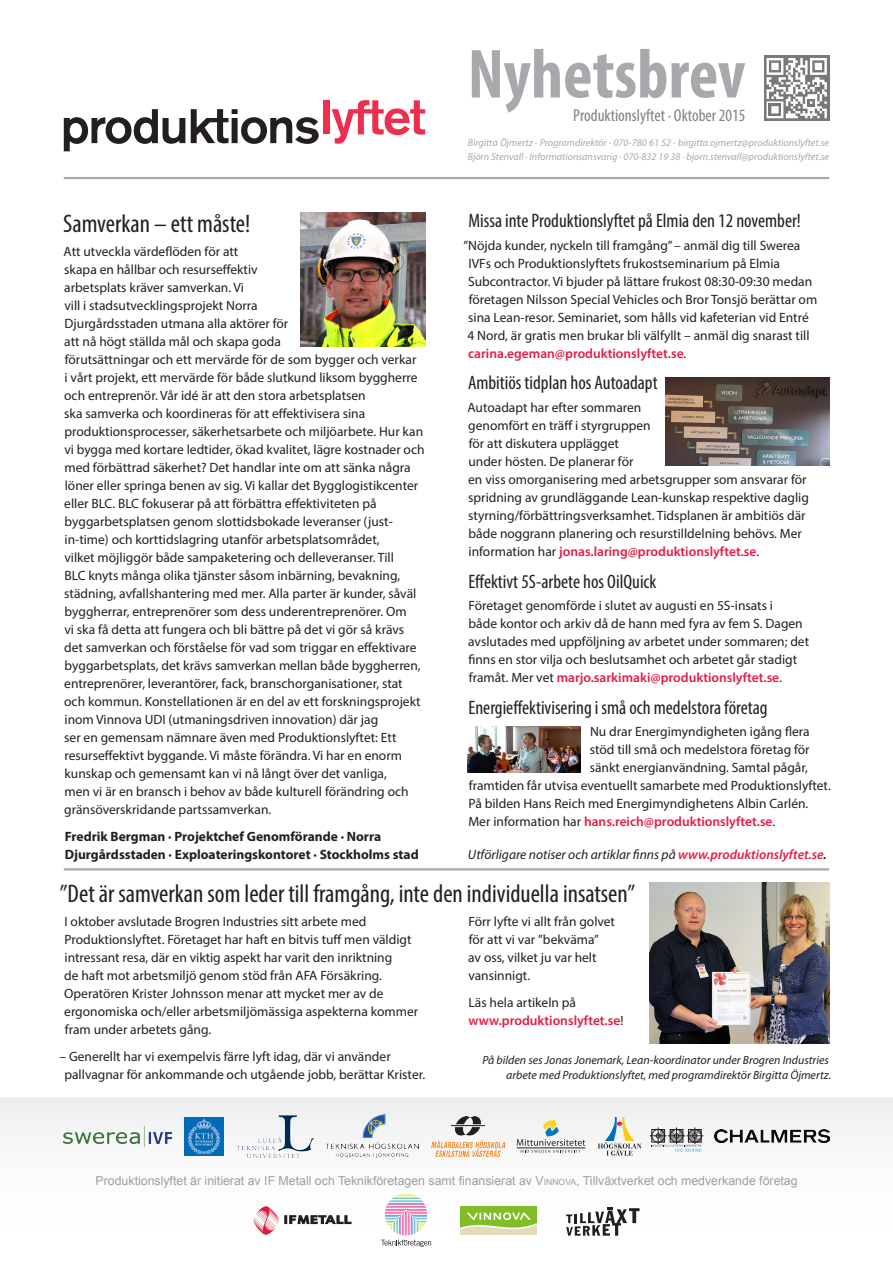
<style>
.page{position:relative;width:893px;height:1263px;background:#fff}
.page>*{position:absolute;margin:0;border:0;box-sizing:border-box;transform-origin:0 0}
.Nyhetsbrev{font:700 condensed 70.2px "Myriad Pro";color:#a8a9ad}
.t1{font:condensed 25.5px "Myriad Pro";color:#231f20}
.t2{font:condensed 19.5px "Myriad Pro";color:#231f20}
.Nyhetsbrev_underrubr{font:condensed 17.25px "Myriad Pro";color:#808285}
.Brödtext{font:13.5px/18px "Myriad Pro";color:#231f20}
.t3{font:700 13.5px/18px "Myriad Pro";color:#231f20}
.t4{font:600 13.5px/18px "Myriad Pro";color:#e41c44}
.Brödtext-2{font:italic 13.5px "Myriad Pro";color:#231f20}
.Brödtext-3{font:12.3px "Arial";color:#9d9fa2}
.t5{font:italic 11.85px/14.2px "Myriad Pro";color:#231f20;text-align:right}
.Brödtext-4{font:italic 10.2px "Myriad Pro";color:#a8a9ad}
.s1{font-weight:600;color:#e41c44}
.s2{font-weight:400;color:#231f20}
.s3{font-weight:600}
.s4{font-size:12px}
.s5{font-style:inherit}
.s6{font-size:8.7px}
</style>
<div class="page">
<svg style="left:64px;top:109px;width:121px;height:42px"></svg>
<svg style="left:191px;top:109px;width:128px;height:35px"></svg>
<div style="left:323px;top:100px;width:6px;height:34px;background:#ee2e4e"></div>
<svg style="left:332px;top:100px;width:93px;height:44px"></svg>
<div style="left:764px;top:56px;width:65px;height:65px;background:#787878"></div>
<svg style="left:766px;top:58px;width:61px;height:60px"></svg>
<div style="left:0;top:1097px;width:893px;height:166px;background:linear-gradient(to right,#fafafa,#fafafa)"></div>
<svg style="left:598px;top:1117px;width:44px;height:39px"></svg>
<svg style="left:517px;top:1120px;width:68px;height:33px"></svg>
<img style="left:64px;top:1126px;width:107px;height:20px">
<img style="left:185px;top:1117px;width:38px;height:39px">
<img style="left:237px;top:1115px;width:77px;height:42px">
<img style="left:325px;top:1115px;width:94px;height:43px">
<img style="left:431px;top:1116px;width:73px;height:40px">
<img style="left:714px;top:1130px;width:115px;height:13px">
<svg style="left:566px;top:1207px;width:73px;height:29px"></svg>
<img style="left:460px;top:1206px;width:77px;height:28px">
<svg style="left:253px;top:1206px;width:99px;height:29px"></svg>
<svg style="left:381px;top:1194px;width:50px;height:53px"></svg>
<hr style="left:64px;top:177px;width:765px;height:2px;background:#a8a9ad">
<hr style="left:64px;top:868px;width:765px;height:2px;background:#a8a9ad">
<svg style="left:650px;top:1127px;width:53px;height:25px"></svg>
<img style="left:301px;top:213px;width:124px;height:133px">
<img style="left:665px;top:377px;width:164px;height:89px">
<img style="left:468px;top:727px;width:113px;height:45px">
<img style="left:649px;top:882px;width:180px;height:162px">
<p class="Nyhetsbrev" style="left:468px;top:30px;width:279px">Nyhetsbrev</p>
<p class="Nyhetsbrev_underrubr" style="left:573px;top:105px;width:174px">Produktionslyftet · Oktober 2015</p>
<p class="Brödtext-4" style="left:468px;top:137px;width:363px">Birgitta Öjmertz · Programdirektör · 070-780 61 52 · birgitta.ojmertz@produktionslyftet.se</p>
<p class="Brödtext-4" style="left:468px;top:150px;width:363px">Björn Stenvall · Informationsansvarig · 070-832 19 38 · bjorn.stenvall@produktionslyftet.se</p>
<p class="t2" style="left:468px;top:209px;width:334px">Missa inte Produktionslyftet på Elmia den 12 november!</p>
<p class="Brödtext" style="left:463px;top:236px;width:355px">”Nöjda kunder, nyckeln till framgång” – anmäl dig till Swerea IVFs och Produktionslyftets frukostseminarium på Elmia Subcontractor. Vi bjuder på lättare frukost 08:30-09:30 medan företagen Nilsson Special Vehicles och Bror Tonsjö berättar om sina Lean-resor. Seminariet, som hålls vid kafeterian vid Entré<br>4 Nord, är gratis men brukar bli välfyllt – anmäl dig snarast till <span class="s1">carina.egeman@produktionslyftet.se</span>.</p>
<p class="t2" style="left:468px;top:371px;width:191px">Ambitiös tidplan hos Autoadapt</p>
<p class="Brödtext" style="left:467px;top:398px;width:343px">Autoadapt har efter sommaren<br>genomfört en träff i styrgruppen<br>för att diskutera upplägget<br>under hösten. De planerar för<br>en viss omorganisering med arbetsgrupper som ansvarar för spridning av grundläggande Lean-kunskap respektive daglig styrning/förbättringsverksamhet. Tidsplanen är ambitiös där både noggrann planering och resurstilldelning behövs. Mer information har <span class="s1">jonas.laring@produktionslyftet.se</span>.</p>
<p class="t2" style="left:469px;top:569px;width:189px">Effektivt 5S-arbete hos OilQuick</p>
<p class="Brödtext" style="left:468px;top:596px;width:342px">Företaget genomförde i slutet av augusti en 5S-insats i<br>både kontor och arkiv då de hann med fyra av fem S. Dagen avslutades med uppföljning av arbetet under sommaren; det finns en stor vilja och beslutsamhet och arbetet går stadigt framåt. Mer vet <span class="s1">marjo.sarkimaki@produktionslyftet.se</span>.</p>
<p class="t2" style="left:469px;top:695px;width:301px">Energieffektivisering i små och medelstora företag</p>
<p class="Brödtext" style="left:590px;top:722px;width:221px">Nu drar Energimyndigheten igång flera</p>
<p class="Brödtext" style="left:590px;top:740px;width:221px">stöd till små och medelstora företag för</p>
<p class="Brödtext" style="left:590px;top:758px;width:220px">sänkt energianvändning. Samtal pågår,</p>
<p class="Brödtext" style="left:469px;top:776px;width:364px">framtiden får utvisa eventuellt samarbete med Produktionslyftet.</p>
<p class="Brödtext" style="left:468px;top:794px;width:341px">På bilden Hans Reich med Energimyndighetens Albin Carlén.</p>
<p class="t4" style="left:468px;top:812px;width:309px"><span class="s2">Mer information har</span> hans.reich@produktionslyftet.se<span class="s2">.</span></p>
<p class="t1" style="left:63px;top:208px;width:189px">Samverkan – ett måste!</p>
<p class="Brödtext" style="left:64px;top:242px;width:363px">Att utveckla värdeflöden för att<br>skapa en hållbar och resurseffektiv<br>arbetsplats kräver samverkan. Vi<br>vill i stadsutvecklingsprojekt Norra<br>Djurgårdsstaden utmana alla aktörer för<br>att nå högt ställda mål och skapa goda<br>förutsättningar och ett mervärde för de som bygger och verkar<br>i vårt projekt, ett mervärde för både slutkund liksom byggherre och entreprenör. Vår idé är att den stora arbetsplatsen<br>ska samverka och koordineras för att effektivisera sina produktionsprocesser, säkerhetsarbete och miljöarbete. Hur kan vi bygga med kortare ledtider, ökad kvalitet, lägre kostnader och med förbättrad säkerhet? Det handlar inte om att sänka några löner eller springa benen av sig. Vi kallar det Bygglogistikcenter eller BLC. BLC fokuserar på att förbättra effektiviteten på byggarbetsplatsen genom slottidsbokade leveranser (just&shy;in-time) och korttidslagring utanför arbetsplatsområdet,<br>vilket möjliggör både sampaketering och delleveranser. Till<br>BLC knyts många olika tjänster såsom inbärning, bevakning, städning, avfallshantering med mer. Alla parter är kunder, såväl byggherrar, entreprenörer som dess underentreprenörer. Om<br>vi ska få detta att fungera och bli bättre på det vi gör så krävs det samverkan och förståelse för vad som triggar en effektivare byggarbetsplats, det krävs samverkan mellan både byggherren, entreprenörer, leverantörer, fack, branschorganisationer, stat och kommun. Konstellationen är en del av ett forskningsprojekt inom Vinnova UDI (utmaningsdriven innovation) där jag<br>ser en gemensam nämnare även med Produktionslyftet: Ett resurseffektivt byggande. Vi måste förändra. Vi har en enorm kunskap och gemensamt kan vi nå långt över det vanliga,<br>men vi är en bransch i behov av både kulturell förändring och gränsöverskridande partssamverkan.</p>
<p class="t3" style="left:65px;top:827px;width:356px">Fredrik Bergman · Projektchef Genomförande · Norra<br>Djurgårdsstaden · Exploateringskontoret · Stockholms stad</p>
<p class="Brödtext-2" style="left:468px;top:846px;width:360px">Utförligare notiser och artiklar finns på <span class="s1">www.produktionslyftet.se</span><span class="s3">.</span></p>
<p class="t1" style="left:60px;top:878px;width:577px">”Det är samverkan som leder till framgång, inte den individuella insatsen”</p>
<p class="Brödtext" style="left:64px;top:912px;width:356px">I oktober avslutade Brogren Industries sitt arbete med Produktionslyftet. Företaget har haft en bitvis tuff men väldigt intressant resa, där en viktig aspekt har varit den inriktning<br>de haft mot arbetsmiljö genom stöd från AFA Försäkring.<br>Operatören Krister Johnsson menar att mycket mer av de ergonomiska och/eller arbetsmiljömässiga aspekterna kommer fram under arbetets gång.</p>
<p class="Brödtext" style="left:64px;top:1047px;width:362px;text-indent:-5px">– Generellt har vi exempelvis färre lyft idag, där vi använder pallvagnar för ankommande och utgående jobb, berättar Krister.</p>
<p class="Brödtext" style="left:468px;top:912px;width:148px">Förr lyfte vi allt från golvet för att vi var ”bekväma”<br>av oss, vilket ju var helt vansinnigt.</p>
<p class="t4" style="left:468px;top:993px;width:156px"><span class="s2">Läs hela artikeln på </span>www.produktionslyftet.se<span class="s2">!</span></p>
<p class="t5" style="left:482px;top:1053px;width:350px">På bilden ses Jonas Jonemark, <span class="s4">Lean-koordinator</span> under Brogren Industries arbete med Produktionslyftet, med programdirektör Birgitta Öjmertz.</p>
<p class="Brödtext-3" style="left:96px;top:1172px;width:704px">Produktionslyftet är initierat av IF Metall och Teknikföretagen samt finansierat av <span class="s5">V</span><span class="s6">INNOVA</span>, Tillväxtverket och medverkande företag</p>
</div>
